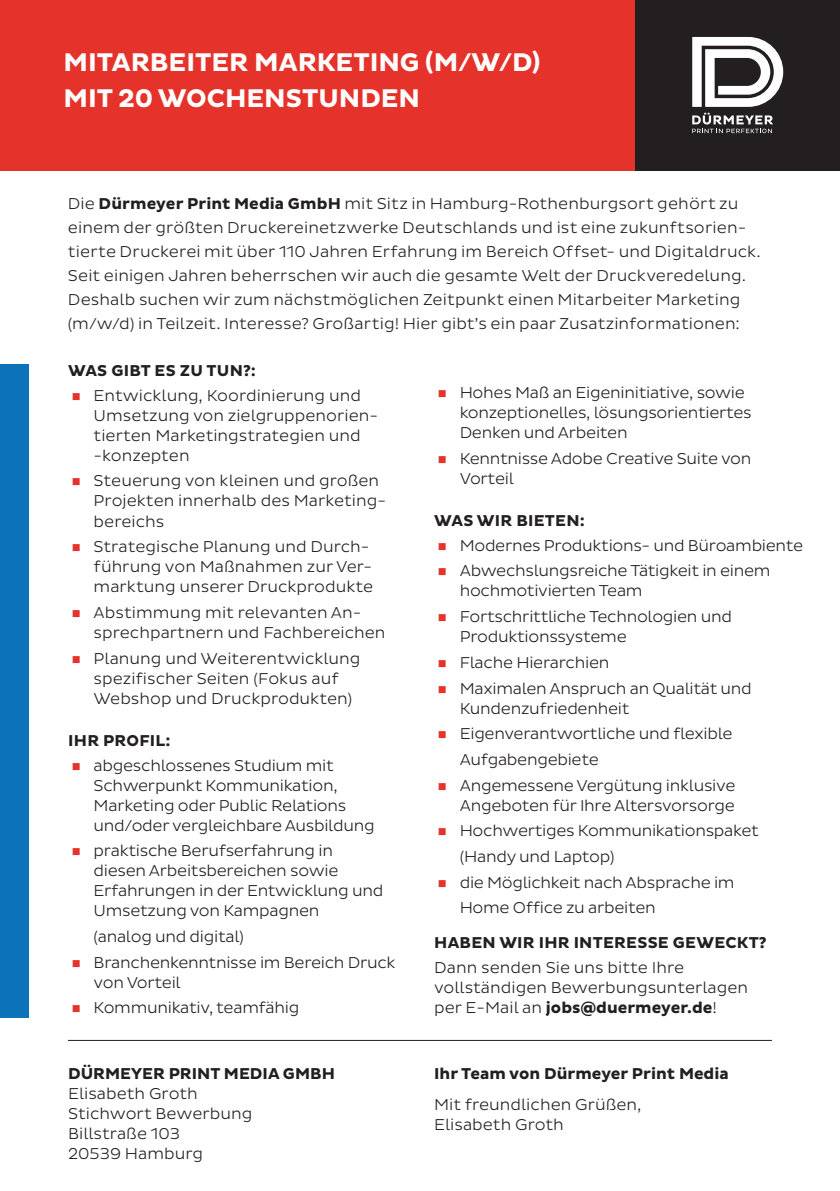
<style>
.page{position:relative;width:840px;height:1191px;background:#fff}
.page>*{position:absolute;margin:0;border:0;box-sizing:border-box;transform-origin:0 0}
.t1{font:700 26px/36px "Pluto Sans";color:#fff}
.t2{font:300 16px/20px "Pluto Sans";letter-spacing:-.015em;color:#231f20}
.t3{font:300 16px/24px "Pluto Sans";letter-spacing:.005em;color:#231f20}
.t4{font:700 16px "Pluto Sans";color:#231f20}
.s1{font-weight:700}
.s2{color:#e5322b}
</style>
<div class="page">
<div style="left:0;top:0;width:635px;height:170px;background:#e5322b"></div>
<div style="left:635px;top:0;width:204px;height:170px;background:#231f20"></div>
<svg style="left:692px;top:37px;width:90px;height:70px"></svg>
<svg style="left:692px;top:113px;width:80px;height:20px"></svg>
<hr style="left:68px;top:1040px;width:703px;height:1px;background:#231f20">
<div style="left:0;top:365px;width:28px;height:653px;background:#0c72ba"></div>
<h1 class="t1" style="left:63px;top:45px;width:478px">MITARBEITER MARKETING (M/W/D)<br>MIT 20 WOCHENSTUNDEN</h1>
<p class="t3" style="left:68px;top:191px;width:694px">Die <span class="s1">Dürmeyer Print Media GmbH</span> mit Sitz in Hamburg-Rothenburgsort gehört zu einem der größten Druckereinetzwerke Deutschlands und ist eine zukunftsorien&shy;tierte Druckerei mit über 110 Jahren Erfahrung im Bereich Offset- und Digitaldruck.<br>Seit einigen Jahren beherrschen wir auch die gesamte Welt der Druckveredelung.<br>Deshalb suchen wir zum nächstmöglichen Zeitpunkt einen Mitarbeiter Marketing (m/w/d) in Teilzeit. Interesse? Großartig! Hier gibt’s ein paar Zusatzinformationen:</p>
<p class="t4" style="left:68px;top:361px;width:189px">WAS GIBT ES ZU TUN?:</p>
<p class="t2" style="left:94px;top:385px;width:286px;text-indent:-22px"><span class="s2">■</span> Entwicklung, Koordinierung und<br>Umsetzung von zielgruppenorien&shy;tierten Marketingstrategien und -konzepten</p>
<p class="t2" style="left:94px;top:471px;width:294px;text-indent:-22px"><span class="s2">■</span> Steuerung von kleinen und großen<br>Projekten innerhalb des Marketing&shy;bereichs</p>
<p class="t2" style="left:94px;top:537px;width:281px;text-indent:-22px"><span class="s2">■</span> Strategische Planung und Durch&shy;führung von Maßnahmen zur Ver&shy;marktung unserer Druckprodukte</p>
<p class="t2" style="left:94px;top:602px;width:293px;text-indent:-22px"><span class="s2">■</span> Abstimmung mit relevanten An&shy;sprechpartnern und Fachbereichen</p>
<p class="t2" style="left:94px;top:648px;width:268px;text-indent:-22px"><span class="s2">■</span> Planung und Weiterentwicklung spezifischer Seiten (Fokus auf<br>Webshop und Druckprodukten)</p>
<p class="t4" style="left:68px;top:731px;width:104px">IHR PROFIL:</p>
<p class="t2" style="left:94px;top:755px;width:282px;text-indent:-22px"><span class="s2">■</span> abgeschlossenes Studium mit<br>Schwerpunkt Kommunikation,<br>Marketing oder Public Relations und/oder vergleichbare Ausbildung</p>
<p class="t2" style="left:94px;top:841px;width:291px;text-indent:-22px"><span class="s2">■</span> praktische Berufserfahrung in diesen Arbeitsbereichen sowie<br>Erfahrungen in der Entwicklung und<br>Umsetzung von Kampagnen</p>
<p class="t2" style="left:94px;top:926px;width:152px">(analog und digital)</p>
<p class="t2" style="left:94px;top:952px;width:303px;text-indent:-22px"><span class="s2">■</span> Branchenkenntnisse im Bereich Druck von Vorteil</p>
<p class="t2" style="left:72px;top:998px;width:229px"><span class="s2">■</span> Kommunikativ, teamfähig</p>
<p class="t4" style="left:68px;top:1064px;width:268px">DÜRMEYER PRINT MEDIA GMBH</p>
<p class="t2" style="left:68px;top:1083px;width:186px">Elisabeth Groth<br>Stichwort Bewerbung<br>Billstraße 103<br>20539 Hamburg</p>
<p class="t2" style="left:459px;top:383px;width:293px;text-indent:-22px"><span class="s2">■</span> Hohes Maß an Eigeninitiative, sowie konzeptionelles, lösungsorientiertes<br>Denken und Arbeiten</p>
<p class="t2" style="left:459px;top:448px;width:293px;text-indent:-22px"><span class="s2">■</span> Kenntnisse Adobe Creative Suite von<br>Vorteil</p>
<p class="t4" style="left:434px;top:511px;width:152px">WAS WIR BIETEN:</p>
<p class="t2" style="left:437px;top:535px;width:366px"><span class="s2">■</span> Modernes Produktions- und Büroambiente</p>
<p class="t2" style="left:459px;top:561px;width:312px;text-indent:-22px"><span class="s2">■</span> Abwechslungsreiche Tätigkeit in einem hochmotivierten Team</p>
<p class="t2" style="left:459px;top:607px;width:274px;text-indent:-22px"><span class="s2">■</span> Fortschrittliche Technologien und<br>Produktionssysteme</p>
<p class="t2" style="left:437px;top:652px;width:173px"><span class="s2">■</span> Flache Hierarchien</p>
<p class="t2" style="left:459px;top:678px;width:293px;text-indent:-22px"><span class="s2">■</span> Maximalen Anspruch an Qualität und<br>Kundenzufriedenheit</p>
<p class="t2" style="left:459px;top:721px;width:274px;line-height:25.6px;text-indent:-22px"><span class="s2">■</span> Eigenverantwortliche und flexible<br>Aufgabengebiete</p>
<p class="t2" style="left:437px;top:775px;width:299px;text-align:right"><span class="s2">■</span> Angemessene Vergütung inklusive<br>Angeboten für Ihre Altersvorsorge</p>
<p class="t2" style="left:459px;top:818px;width:300px;line-height:25.6px;text-indent:-22px"><span class="s2">■</span> Hochwertiges Kommunikationspaket (Handy und Laptop)</p>
<p class="t2" style="left:459px;top:869px;width:276px;line-height:25.6px;text-indent:-22px"><span class="s2">■</span> die Möglichkeit nach Absprache im<br>Home Office zu arbeiten</p>
<p class="t4" style="left:434px;top:933px;width:334px">HABEN WIR IHR INTERESSE GEWECKT?</p>
<p class="t2" style="left:434px;top:958px;width:315px">Dann senden Sie uns bitte Ihre vollständigen Bewerbungsunterlagen per E-Mail an <span class="s1">jobs@duermeyer.de</span>!</p>
<p class="t4" style="left:434px;top:1064px;width:296px">Ihr Team von Dürmeyer Print Media</p>
<p class="t2" style="left:434px;top:1095px;width:209px">Mit freundlichen Grüßen,<br>Elisabeth Groth</p>
</div>
